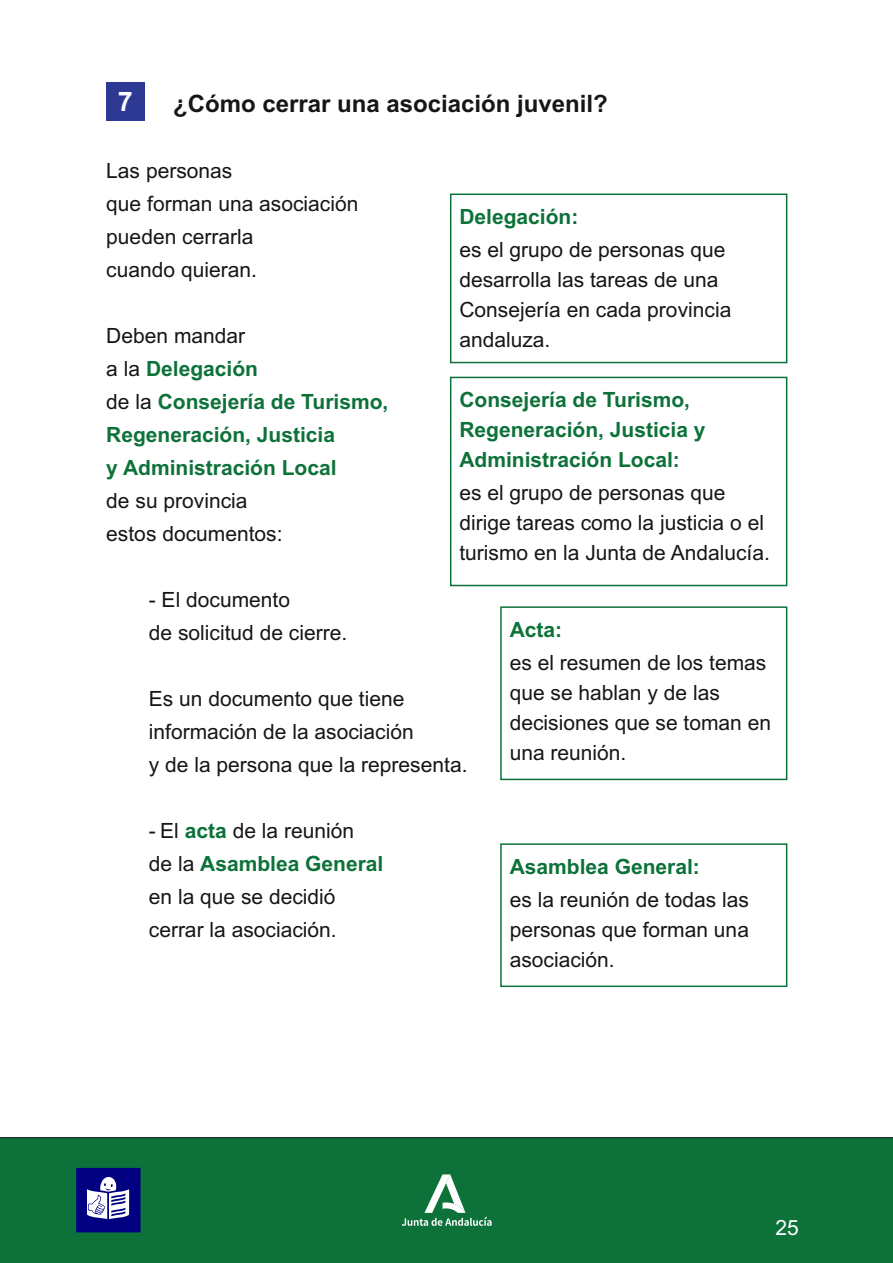
<style>
.page{position:relative;width:893px;height:1263px;background:#fff}
.page>*{position:absolute;margin:0;border:0;box-sizing:border-box;transform-origin:0 0}
.t1{font:700 27px "Arial";color:#fff}
.t2{font:700 24px "Arial";color:#151616}
.t3{font:21px/33px "Arial";color:#151616}
.t4{font:700 21px/33px "Arial";color:#0d7239}
.t5{font:21px "Arial";color:#fff}
.s1{font-weight:400;color:#151616}
.s2{font-weight:700;color:#0d7239}
</style>
<div class="page">
<div style="left:0;top:1137px;width:893px;height:126px;background:#0d7239"></div>
<svg style="left:402px;top:1174px;width:89px;height:52px;background:#3c8d5f"></svg>
<svg style="left:76px;top:1168px;width:65px;height:64px"></svg>
<div style="left:106px;top:82px;width:38px;height:38px;background:#2d3993"></div>
<div style="left:450px;top:377px;width:337px;height:209px;border:2px solid #0d7239"></div>
<div style="left:450px;top:194px;width:337px;height:169px;border:2px solid #0d7239"></div>
<div style="left:500px;top:843px;width:287px;height:144px;border:2px solid #0d7239"></div>
<div style="left:500px;top:606px;width:287px;height:174px;border:2px solid #0d7239"></div>
<p class="t1" style="left:118px;top:91px;width:16px">7</p>
<p class="t2" style="left:173px;top:95px;width:436px">¿Cómo cerrar una asociación juvenil?</p>
<p class="t3" style="left:106px;top:156px;width:254px">Las personas<br>que forman una asociación pueden cerrarla<br>cuando quieran.</p>
<p class="t4" style="left:106px;top:321px;width:284px"><span class="s1">Deben mandar<br>a la</span> Delegación<br><span class="s1">de la</span> Consejería de Turismo,</p>
<p class="t4" style="left:106px;top:420px;width:232px">Regeneración, Justicia y Administración Local</p>
<p class="t3" style="left:106px;top:486px;width:178px">de su provincia estos documentos:</p>
<p class="t4" style="left:459px;top:202px;width:121px">Delegación:</p>
<p class="t3" style="left:459px;top:237px;width:273px;line-height:30px">es el grupo de personas que desarrolla las tareas de una<br>Consejería en cada provincia andaluza.</p>
<p class="t4" style="left:459px;top:387px;width:248px;line-height:30px">Consejería de Turismo,<br>Regeneración, Justicia y<br>Administración Local:</p>
<p class="t3" style="left:459px;top:480px;width:312px;line-height:30px">es el grupo de personas que dirige tareas como la justicia o el turismo en la Junta de Andalucía.</p>
<p class="t3" style="left:149px;top:585px;width:200px">- El documento<br>de solicitud de cierre.</p>
<p class="t3" style="left:149px;top:684px;width:320px">Es un documento que tiene información de la asociación<br>y de la persona que la representa.</p>
<p class="t3" style="left:149px;top:816px;width:236px">- El <span class="s2">acta</span> de la reunión<br>de la <span class="s2">Asamblea General </span>en la que se decidió cerrar la asociación.</p>
<p class="t4" style="left:510px;top:615px;width:54px">Acta:</p>
<p class="t3" style="left:510px;top:650px;width:263px;line-height:30px">es el resumen de los temas que se hablan y de las decisiones que se toman en una reunión.</p>
<p class="t4" style="left:510px;top:852px;width:192px">Asamblea General:</p>
<p class="t3" style="left:510px;top:887px;width:241px;line-height:30px;text-align:justify">es la reunión de todas las personas que forman una asociación.</p>
<p class="t5" style="left:775px;top:1220px;width:25px">25</p>
</div>
